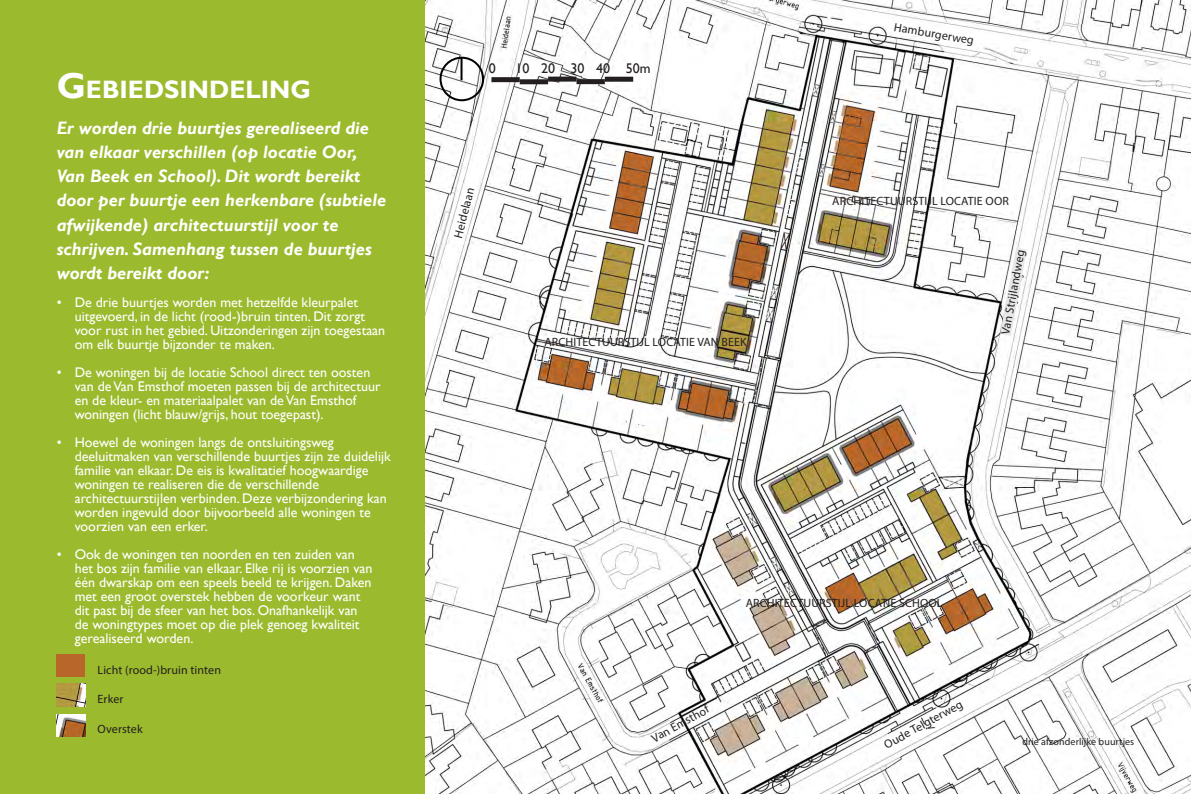
<style>
.page{position:relative;width:1191px;height:794px;background:#fff}
.page>*{position:absolute;margin:0;border:0;box-sizing:border-box;transform-origin:0 0}
.kop{font:700 25.2px "Gill Sans";color:#fff}
.standaard_tekst_opso{font:italic 700 18px/24px "Gill Sans";color:#fff}
.t1{font:14px/14px "Gill Sans";color:#fff}
.standaard_tekst{font:14px "Gill Sans";color:#231f20}
.onderschriften{font:12px "Myriad Pro";letter-spacing:.01em;color:#231f20}
.bijschriften{font:10px "Myriad Pro";letter-spacing:.01em;color:#231f20}
.s1{font-size:36px}
</style>
<div class="page">
<div style="left:0;top:0;width:425px;height:794px;background:#9bba2d"></div>
<img style="left:425px;top:0;width:766px;height:794px">
<div style="left:491px;top:77px;width:29px;height:5px;background:#231f20"></div>
<div style="left:548px;top:77px;width:28px;height:5px;background:#231f20"></div>
<div style="left:576px;top:79px;width:29px;height:5px;background:#231f20"></div>
<div style="left:605px;top:77px;width:28px;height:5px;background:#231f20"></div>
<div style="left:520px;top:79px;width:28px;height:5px;background:#231f20"></div>
<div style="left:439px;top:57px;width:45px;height:44px;border:2px solid #000;border-radius:50%"></div>
<hr style="left:460px;top:57px;width:2px;height:23px;background:#000">
<svg style="left:1000px;top:248px;width:26px;height:88px"></svg>
<img style="left:57px;top:684px;width:28px;height:22px">
<img style="left:57px;top:714px;width:28px;height:23px">
<div style="left:57px;top:654px;width:28px;height:23px;background:#b8662a"></div>
<p class="kop" style="left:57px;top:74px;width:256px"><span class="s1">G</span> EBIEDSINDELING</p>
<p class="standaard_tekst_opso" style="left:57px;top:117px;width:331px">Er worden drie buurtjes gerealiseerd die van elkaar verschillen (op locatie Oor, Van Beek en School). Dit wordt bereikt door per buurtje een herkenbare (subtiele afwijkende) architectuurstijl voor te schrijven. Samenhang tussen de buurtjes wordt bereikt door:</p>
<p class="t1" style="left:75px;top:295px;width:312px;text-indent:-18px">• De drie buurtjes worden met hetzelfde kleurpalet uitgevoerd, in de licht (rood-)bruin tinten. Dit zorgt voor rust in het gebied. Uitzonderingen zijn toegestaan om elk buurtje bijzonder te maken.</p>
<p class="t1" style="left:75px;top:365px;width:307px;text-indent:-18px">• De woningen bij de locatie School direct ten oosten van de Van Emsthof moeten passen bij de architectuur en de kleur- en materiaalpalet van de Van Emsthof woningen (licht blauw/grijs, hout toegepast).</p>
<p class="t1" style="left:75px;top:435px;width:318px;text-indent:-18px">• Hoewel de woningen langs de ontsluitingsweg deeluitmaken van verschillende buurtjes zijn ze duidelijk familie van elkaar. De eis is kwalitatief hoogwaardige woningen te realiseren die de verschillende architectuurstijlen verbinden. Deze verbijzondering kan worden ingevuld door bijvoorbeeld alle woningen te voorzien van een erker.</p>
<p class="t1" style="left:75px;top:547px;width:299px;text-indent:-18px">• Ook de woningen ten noorden en ten zuiden van het bos zijn familie van elkaar. Elke rij is voorzien van één dwarskap om een speels beeld te krijgen. Daken met een groot overstek hebben de voorkeur want dit past bij de sfeer van het bos. Onafhankelijk van de woningtypes moet op die plek genoeg kwaliteit gerealiseerd worden.</p>
<p class="onderschriften" style="left:98px;top:663px;width:125px">Licht (rood-)bruin tinten</p>
<p class="onderschriften" style="left:98px;top:691px;width:27px">Erker</p>
<p class="onderschriften" style="left:98px;top:721px;width:47px">Overstek</p>
<p class="standaard_tekst" style="left:489px;top:60px;width:8px">0</p>
<p class="standaard_tekst" style="left:515px;top:60px;width:137px">10 20 30 40 50m</p>
<p class="onderschriften" style="left:450px;top:235px;width:53px;rotate:-75deg">Heidelaan</p>
<p class="onderschriften" style="left:544px;top:334px;width:204px">ARCHITECTUURSTIJL LOCATIE VAN BEEK</p>
<p class="onderschriften" style="left:895px;top:20px;width:82px;rotate:10deg">Hamburgerweg</p>
<p class="onderschriften" style="left:832px;top:194px;width:178px">ARCHITECTUURSTIJL LOCATIE OOR</p>
<p class="onderschriften" style="left:998px;top:333px;width:88px;rotate:-80deg">Van Strijlandweg</p>
<p class="onderschriften" style="left:746px;top:596px;width:198px">ARCHITECTUURSTIJL LOCATIE SCHOOL</p>
<p class="onderschriften" style="left:649px;top:732px;width:65px;rotate:-29deg">Van Emsthof</p>
<p class="onderschriften" style="left:881px;top:739px;width:89px;rotate:-29deg">Oude Telgterweg</p>
<p class="bijschriften" style="left:1022px;top:735px;width:113px">drie afzonderlijke buurtjes</p>
</div>
